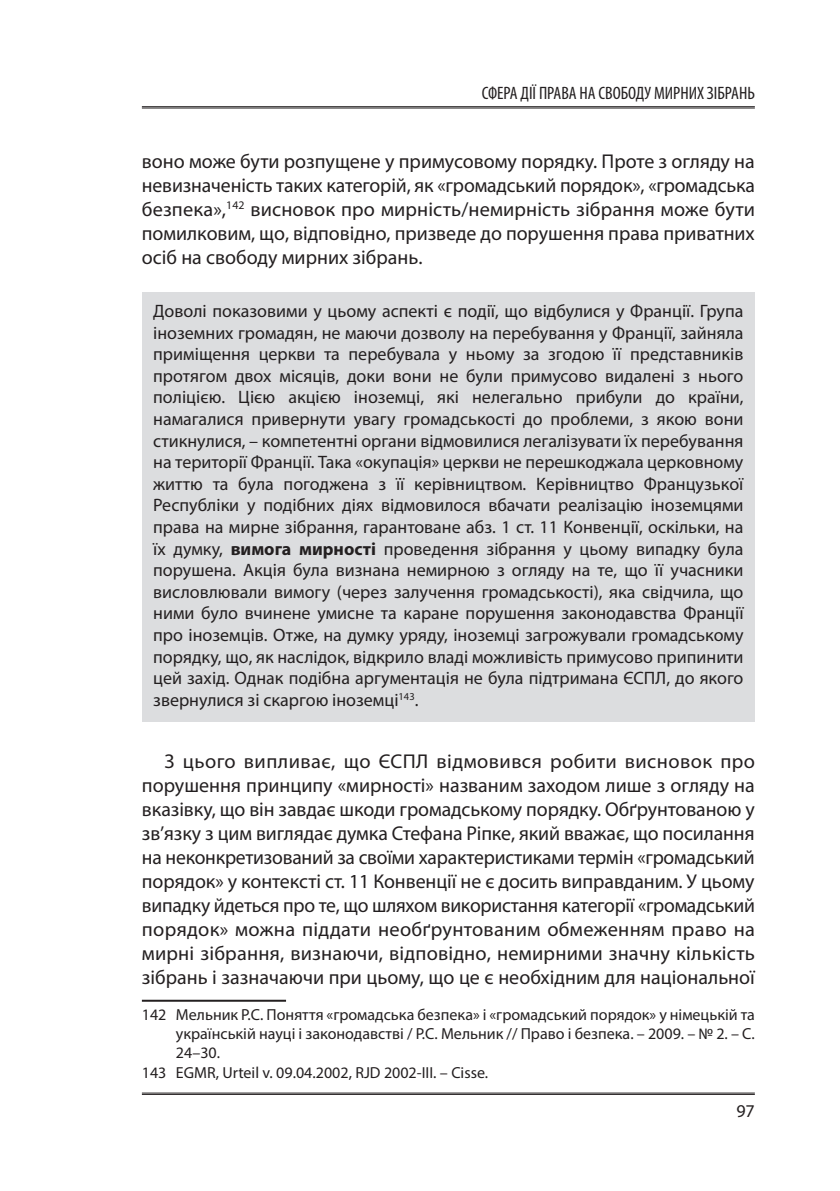
<style>
.page{position:relative;width:840px;height:1191px;background:#fff}
.page>*{position:absolute;margin:0;border:0;box-sizing:border-box;transform-origin:0 0}
.t1{font:20px/24px "Myriad Pro";color:#231f20;text-align:justify}
.t2{font:18px/21.6px "Myriad Pro";color:#231f20;text-align:justify}
.t3{font:condensed 18px "Myriad Pro";color:#231f20}
.t4{font:16px "Myriad Pro";color:#231f20}
.s1{font-weight:700}
</style>
<div class="page">
<hr style="left:142px;top:106px;width:612px;height:1px;background:#231f20">
<hr style="left:142px;top:108px;width:612px;height:1px;background:#231f20">
<hr style="left:142px;top:1092px;width:612px;height:1px;background:#231f20">
<hr style="left:142px;top:1094px;width:612px;height:1px;background:#231f20">
<div style="left:142px;top:292px;width:612px;height:429px;background:#dcdddf"></div>
<hr style="left:142px;top:999px;width:144px;height:2px;background:#231f20">
<p class="t3" style="left:481px;top:82px;width:274px">СФЕРА ДІЇ ПРАВА НА СВОБОДУ МИРНИХ ЗІБРАНЬ</p>
<p class="t1" style="left:142px;top:149px;width:614px">воно може бути розпущене у примусовому порядку. Проте з огляду на невизначеність таких категорій, як «громадський порядок», «громадська безпека»,<sup>142</sup> висновок про мирність/немирність зібрання може бути помилковим, що, відповідно, призведе до порушення права приватних осіб на свободу мирних зібрань. <sup>143</sup></p>
<p class="t2" style="left:153px;top:300px;width:591px">Доволі показовими у цьому аспекті є події, що відбулися у Франції. Група іноземних громадян, не маючи дозволу на перебування у Франції, зайняла приміщення церкви та перебувала у ньому за згодою її представників протягом двох місяців, доки вони не були примусово видалені з нього поліцією. Цією акцією іноземці, які нелегально прибули до країни, намагалися привернути увагу громадськості до проблеми, з якою вони стикнулися, – компетентні органи відмовилися легалізувати їх перебування на території Франції. Така «окупація» церкви не перешкоджала церковному життю та була погоджена з її керівництвом. Керівництво Французької Республіки у подібних діях відмовилося вбачати реалізацію іноземцями права на мирне зібрання, гарантоване абз. 1 ст. 11 Конвенції, оскільки, на їх думку, <span class="s1">вимога мирності</span> проведення зібрання у цьому випадку була порушена. Акція була визнана немирною з огляду на те, що її учасники висловлювали вимогу (через залучення громадськості), яка свідчила, що ними було вчинене умисне та каране порушення законодавства Франції про іноземців. Отже, на думку уряду, іноземці загрожували громадському порядку, що, як наслідок, відкрило владі можливість примусово припинити цей захід. Однак подібна аргументація не була підтримана ЄСПЛ, до якого звернулися зі скаргою іноземці<sup>143</sup>.</p>
<p class="t1" style="left:142px;top:749px;width:614px;text-indent:23px">З цього випливає, що ЄСПЛ відмовився робити висновок про порушення принципу «мирності» названим заходом лише з огляду на вказівку, що він завдає шкоди громадському порядку. Обґрунтованою у зв’язку з цим виглядає думка Стефана Ріпке, який вважає, що посилання на неконкретизований за своїми характеристиками термін «громадський порядок» у контексті ст. 11 Конвенції не є досить виправданим. У цьому випадку йдеться про те, що шляхом використання категорії «громадський порядок» можна піддати необґрунтованим обмеженням право на мирні зібрання, визнаючи, відповідно, немирними значну кількість зібрань і зазначаючи при цьому, що це є необхідним для національної</p>
<p class="t4" style="left:142px;top:1004px;width:614px">142 Мельник Р.С. Поняття «громадська безпека» і «громадський порядок» у німецькій та</p>
<p class="t4" style="left:176px;top:1024px;width:580px">українській науці і законодавстві / Р.С. Мельник // Право і безпека. – 2009. – № 2. – С.</p>
<p class="t4" style="left:176px;top:1043px;width:46px">24–30.</p>
<p class="t4" style="left:142px;top:1062px;width:347px">143 EGMR, Urteil v. 09.04.2002, RJD 2002-III. – Cisse.</p>
<p class="t2" style="left:736px;top:1100px;width:20px">97</p>
</div>
